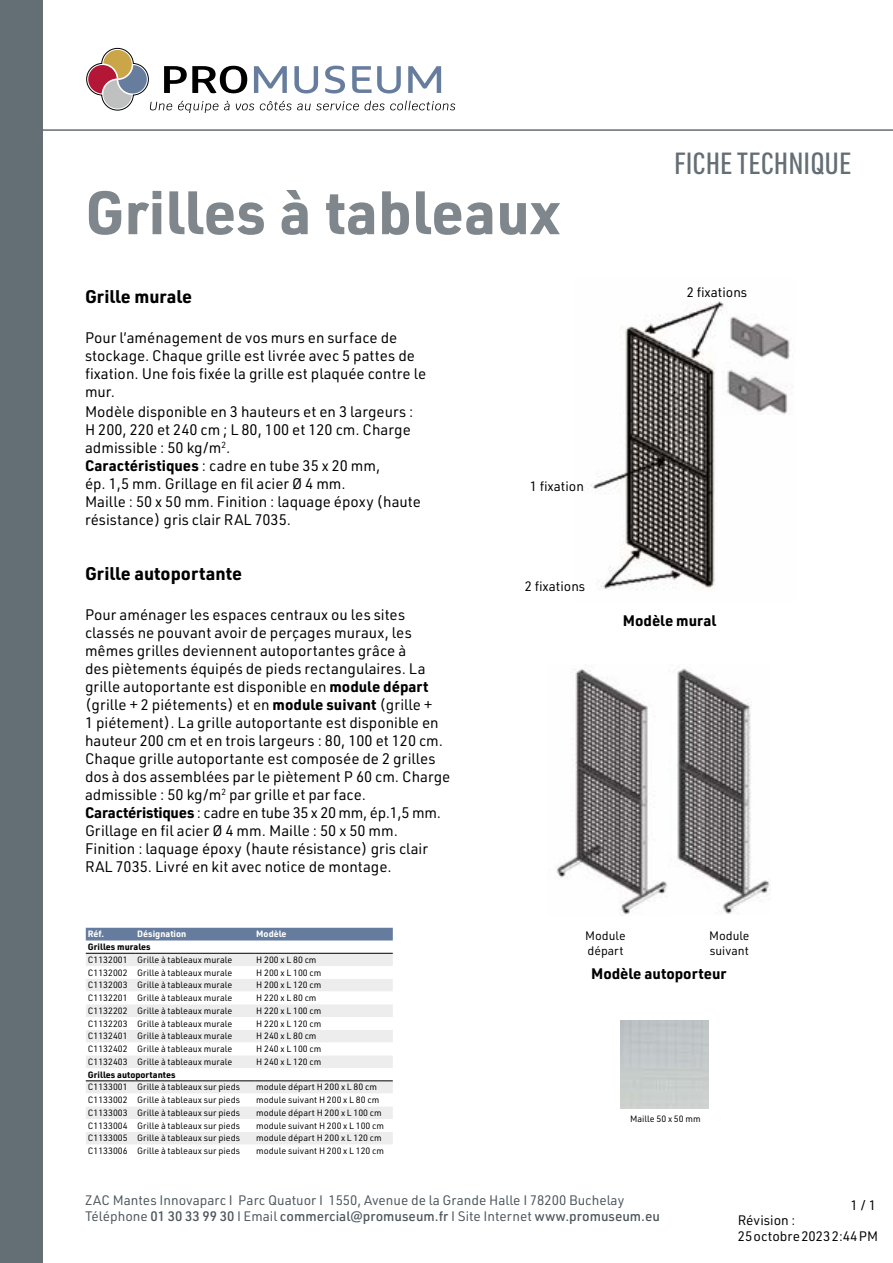
<style>
.page{position:relative;width:893px;height:1263px;background:#fff}
.page>*{position:absolute;margin:0;border:0;box-sizing:border-box;transform-origin:0 0}
.t1{font:700 60px "URWDIN";color:#7f878d}
.t2{font:500 30px "URWDIN Cond";color:#636e75}
.t3{font:700 18px "URWDIN";color:#000}
.t4{font:15px/18px "URWDIN";color:#000}
.t5{font:700 15px "URWDIN";color:#000}
.t6{font:13.5px/16.2px "URWDIN";color:#4c565c}
.t7{font:13.5px/16.2px "URWDIN";color:#000}
.t8{font:13.35px "URWDIN";color:#000}
.t9{font:12.15px/14.5px "URWDIN";color:#000}
.t10{font:9px "URWDIN";color:#000}
.t11{font:700 9px "URWDIN";color:#000}
.t12{font:700 9px "URWDIN";color:#fff}
.s1{font-weight:700}
.s2{font-weight:500}
</style>
<div class="page">
<div style="left:0;top:0;width:43px;height:1263px;background:#636e75"></div>
<hr style="left:21px;top:129px;width:872px;height:2px;background:#636e75">
<svg style="left:86px;top:48px;width:369px;height:65px"></svg>
<div style="left:86px;top:928px;width:307px;height:12px;background:#657c9e"></div>
<div style="left:86px;top:954px;width:307px;height:12px;background:#ededed"></div>
<svg style="left:86px;top:979px;width:307px;height:165px;fill:#ededed"></svg>
<hr style="left:86px;top:1080px;width:49px;height:1px;background:#000">
<hr style="left:135px;top:1080px;width:119px;height:1px;background:#000">
<hr style="left:254px;top:1080px;width:139px;height:1px;background:#000">
<hr style="left:86px;top:953px;width:49px;height:1px;background:#000">
<hr style="left:135px;top:953px;width:119px;height:1px;background:#000">
<hr style="left:254px;top:953px;width:139px;height:1px;background:#000">
<img style="left:557px;top:669px;width:110px;height:247px">
<img style="left:677px;top:668px;width:93px;height:246px">
<img style="left:587px;top:301px;width:203px;height:289px">
<img style="left:722px;top:362px;width:71px;height:52px">
<h1 class="t1" style="left:85px;top:171px;width:476px">Grilles à tableaux</h1>
<p class="t3" style="left:85px;top:284px;width:109px">Grille murale</p>
<p class="t4" style="left:85px;top:329px;width:343px">Pour l’aménagement de vos murs en surface de stockage. Chaque grille est livrée avec 5 pattes de fixation. Une fois fixée la grille est plaquée contre le mur.</p>
<p class="t4" style="left:85px;top:403px;width:337px">Modèle disponible en 3 hauteurs et en 3 largeurs :<br>H 200, 220 et 240 cm ; L 80, 100 et 120 cm. Charge admissible : 50 kg/m<sup>2</sup>.<br><span class="s1">Caractéristiques</span> : cadre en tube 35 x 20 mm,<br>ép. 1,5 mm. Grillage en fil acier Ø 4 mm.<br>Maille : 50 x 50 mm. Finition : laquage époxy (haute résistance) gris clair RAL 7035.</p>
<p class="t3" style="left:85px;top:561px;width:158px">Grille autoportante</p>
<p class="t4" style="left:85px;top:605px;width:367px">Pour aménager les espaces centraux ou les sites classés ne pouvant avoir de perçages muraux, les mêmes grilles deviennent autoportantes grâce à<br>des piètements équipés de pieds rectangulaires. La grille autoportante est disponible en <span class="s1">module départ </span>(grille + 2 piétements) et en <span class="s1">module suivant</span> (grille +<br>1 piétement). La grille autoportante est disponible en hauteur 200 cm et en trois largeurs : 80, 100 et 120 cm.<br>Chaque grille autoportante est composée de 2 grilles dos à dos assemblées par le piètement P 60 cm. Charge admissible : 50 kg/m<sup>2</sup> par grille et par face.<br><span class="s1">Caractéristiques</span> : cadre en tube 35 x 20 mm, ép.1,5 mm.<br>Grillage en fil acier Ø 4 mm. Maille : 50 x 50 mm.<br>Finition : laquage époxy (haute résistance) gris clair RAL 7035. Livré en kit avec notice de montage.</p>
<p class="t8" style="left:530px;top:478px;width:56px">1 fixation</p>
<p class="t8" style="left:525px;top:577px;width:62px">2 fixations</p>
<h2 class="t2" style="left:674px;top:143px;width:179px">FICHE TECHNIQUE</h2>
<p class="t8" style="left:687px;top:283px;width:62px">2 fixations</p>
<p class="t5" style="left:623px;top:611px;width:95px">Modèle mural</p>
<p class="t12" style="left:88px;top:928px;width:18px">Réf.</p>
<p class="t12" style="left:137px;top:928px;width:51px">Désignation</p>
<p class="t12" style="left:256px;top:928px;width:32px">Modèle</p>
<p class="t11" style="left:88px;top:941px;width:64px">Grilles murales</p>
<p class="t10" style="left:88px;top:954px;width:146px">C1132001 Grille à tableaux murale</p>
<p class="t10" style="left:256px;top:954px;width:62px">H 200 x L 80 cm</p>
<p class="t10" style="left:88px;top:966px;width:146px">C1132002 Grille à tableaux murale</p>
<p class="t10" style="left:256px;top:966px;width:67px">H 200 x L 100 cm</p>
<p class="t10" style="left:88px;top:979px;width:146px">C1132003 Grille à tableaux murale</p>
<p class="t10" style="left:256px;top:979px;width:67px">H 200 x L 120 cm</p>
<p class="t10" style="left:88px;top:992px;width:146px">C1132201 Grille à tableaux murale</p>
<p class="t10" style="left:256px;top:992px;width:62px">H 220 x L 80 cm</p>
<p class="t10" style="left:88px;top:1005px;width:146px">C1132202 Grille à tableaux murale</p>
<p class="t10" style="left:256px;top:1005px;width:67px">H 220 x L 100 cm</p>
<p class="t10" style="left:88px;top:1017px;width:146px">C1132203 Grille à tableaux murale</p>
<p class="t10" style="left:256px;top:1017px;width:67px">H 220 x L 120 cm</p>
<p class="t10" style="left:88px;top:1030px;width:146px">C1132401 Grille à tableaux murale</p>
<p class="t10" style="left:256px;top:1030px;width:62px">H 240 x L 80 cm</p>
<p class="t10" style="left:88px;top:1043px;width:146px">C1132402 Grille à tableaux murale</p>
<p class="t10" style="left:256px;top:1043px;width:67px">H 240 x L 100 cm</p>
<p class="t10" style="left:88px;top:1056px;width:146px">C1132403 Grille à tableaux murale</p>
<p class="t10" style="left:256px;top:1056px;width:67px">H 240 x L 120 cm</p>
<p class="t11" style="left:88px;top:1068px;width:89px">Grilles autoportantes</p>
<p class="t10" style="left:88px;top:1081px;width:154px">C1133001 Grille à tableaux sur pieds</p>
<p class="t10" style="left:256px;top:1081px;width:122px">module départ H 200 x L 80 cm</p>
<p class="t10" style="left:88px;top:1094px;width:154px">C1133002 Grille à tableaux sur pieds</p>
<p class="t10" style="left:256px;top:1094px;width:124px">module suivant H 200 x L 80 cm</p>
<p class="t10" style="left:88px;top:1107px;width:154px">C1133003 Grille à tableaux sur pieds</p>
<p class="t10" style="left:256px;top:1107px;width:127px">module départ H 200 x L 100 cm</p>
<p class="t10" style="left:88px;top:1119px;width:154px">C1133004 Grille à tableaux sur pieds</p>
<p class="t10" style="left:256px;top:1119px;width:129px">module suivant H 200 x L 100 cm</p>
<p class="t10" style="left:88px;top:1132px;width:154px">C1133005 Grille à tableaux sur pieds</p>
<p class="t10" style="left:256px;top:1132px;width:127px">module départ H 200 x L 120 cm</p>
<p class="t10" style="left:88px;top:1145px;width:154px">C1133006 Grille à tableaux sur pieds</p>
<p class="t10" style="left:256px;top:1145px;width:129px">module suivant H 200 x L 120 cm</p>
<p class="t9" style="left:585px;top:928px;width:42px">Module départ</p>
<p class="t9" style="left:709px;top:928px;width:42px">Module suivant</p>
<p class="t5" style="left:591px;top:963px;width:137px">Modèle autoporteur</p>
<p class="t10" style="left:630px;top:1113px;width:72px">Maille 50 x 50 mm</p>
<p class="t6" style="left:85px;top:1191px;width:576px">ZAC Mantes Innovaparc I Parc Quatuor I 1550, Avenue de la Grande Halle I 78200 Buchelay<br>Téléphone <span class="s2">01 30 33 99 30</span> I Email <span class="s2">commercial@promuseum.fr</span> I Site Internet <span class="s2">www.promuseum.eu</span></p>
<p class="t7" style="left:850px;top:1197px;width:27px">1 / 1</p>
<p class="t7" style="left:738px;top:1212px;width:142px">Révision :<br>25 octobre 2023 2:44 PM</p>
</div>
